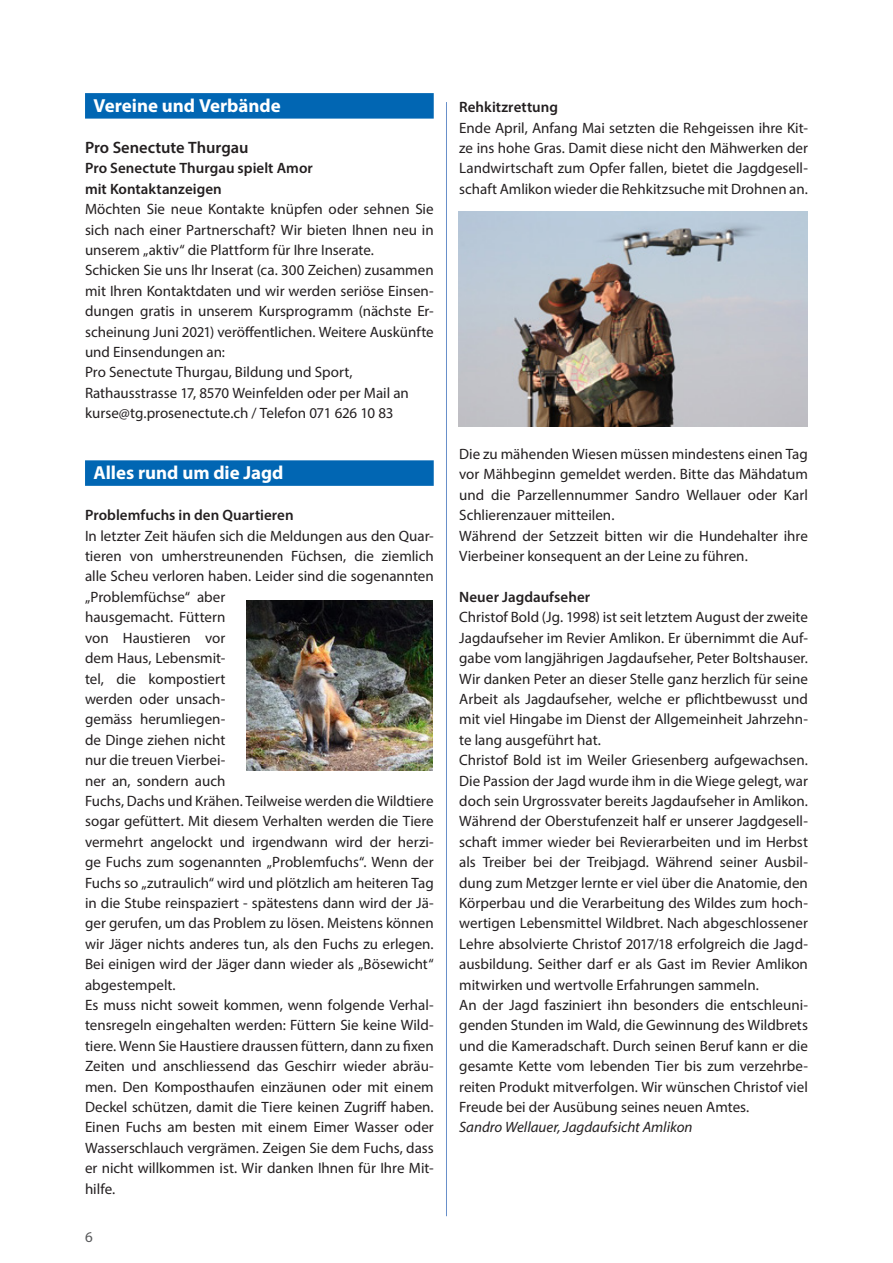
<style>
.page{position:relative;width:893px;height:1263px;background:#fff}
.page>*{position:absolute;margin:0;border:0;box-sizing:border-box;transform-origin:0 0}
.t1{font:700 18.9px "Myriad Pro";color:#fff}
.t2{font:600 16.5px "Myriad Pro";color:#231f20}
.t3{font:15px/20.4px "Myriad Pro";color:#231f20}
.t4{font:600 15px/20.4px "Myriad Pro";letter-spacing:.005em;color:#231f20}
.t5{font:italic 15px "Myriad Pro";color:#231f20}
.t6{font:15px "Myriad Pro";color:#57585a}
</style>
<div class="page">
<hr style="left:446px;top:102px;width:1px;height:1114px;background:#6990ca">
<div style="left:85px;top:93px;width:349px;height:26px;background:#0166b3"></div>
<div style="left:85px;top:460px;width:349px;height:26px;background:#0166b3"></div>
<img style="left:247px;top:601px;width:186px;height:169px">
<img style="left:458px;top:212px;width:350px;height:215px">
<p class="t1" style="left:94px;top:94px;width:189px">Vereine und Verbände</p>
<p class="t2" style="left:85px;top:137px;width:165px">Pro Senectute Thurgau</p>
<p class="t4" style="left:85px;top:158px;width:229px">Pro Senectute Thurgau spielt Amor mit Kontaktanzeigen</p>
<p class="t3" style="left:85px;top:199px;width:350px">Möchten Sie neue Kontakte knüpfen oder sehnen Sie sich nach einer Partnerschaft? Wir bieten Ihnen neu in unserem „aktiv“ die Plattform für Ihre Inserate.<br>Schicken Sie uns Ihr Inserat (ca. 300 Zeichen) zusammen mit Ihren Kontaktdaten und wir werden seriöse Einsen&shy;dungen gratis in unserem Kursprogramm (nächste Er&shy;scheinung Juni 2021) veröffentlichen. Weitere Auskünfte und Einsendungen an:<br>Pro Senectute Thurgau, Bildung und Sport, Rathausstrasse 17, 8570 Weinfelden oder per Mail an kurse@tg.prosenectute.ch / Telefon 071 626 10 83</p>
<p class="t1" style="left:94px;top:461px;width:191px">Alles rund um die Jagd</p>
<p class="t4" style="left:85px;top:505px;width:210px">Problemfuchs in den Quartieren</p>
<p class="t3" style="left:85px;top:525px;width:350px">In letzter Zeit häufen sich die Meldungen aus den Quar&shy;tieren von umherstreunenden Füchsen, die ziemlich alle Scheu verloren haben. Leider sind die sogenannten „Problemfüchse“ aber<br>hausgemacht. Füttern<br>von Haustieren vor<br>dem Haus, Lebensmit-<br>tel, die kompostiert<br>werden oder unsach-<br>gemäss herumliegen-<br>de Dinge ziehen nicht<br>nur die treuen Vierbei-<br>ner an, sondern auch<br>Fuchs, Dachs und Krähen. Teilweise werden die Wildtiere sogar gefüttert. Mit diesem Verhalten werden die Tiere vermehrt angelockt und irgendwann wird der herzi&shy;ge Fuchs zum sogenannten „Problemfuchs“. Wenn der Fuchs so „zutraulich“ wird und plötzlich am heiteren Tag in die Stube reinspaziert - spätestens dann wird der Jä&shy;ger gerufen, um das Problem zu lösen. Meistens können wir Jäger nichts anderes tun, als den Fuchs zu erlegen.<br>Bei einigen wird der Jäger dann wieder als „Bösewicht“ abgestempelt.<br>Es muss nicht soweit kommen, wenn folgende Verhal&shy;tensregeln eingehalten werden: Füttern Sie keine Wild&shy;tiere. Wenn Sie Haustiere draussen füttern, dann zu fixen Zeiten und anschliessend das Geschirr wieder abräu&shy;men. Den Komposthaufen einzäunen oder mit einem Deckel schützen, damit die Tiere keinen Zugriff haben.<br>Einen Fuchs am besten mit einem Eimer Wasser oder Wasserschlauch vergrämen. Zeigen Sie dem Fuchs, dass er nicht willkommen ist. Wir danken Ihnen für Ihre Mit&shy;hilfe.</p>
<p class="t6" style="left:85px;top:1227px;width:9px">6</p>
<p class="t4" style="left:459px;top:97px;width:100px">Rehkitzrettung</p>
<p class="t3" style="left:459px;top:117px;width:350px;text-align:justify">Ende April, Anfang Mai setzten die Rehgeissen ihre Kit&shy;ze ins hohe Gras. Damit diese nicht den Mähwerken der Landwirtschaft zum Opfer fallen, bietet die Jagdgesell&shy;schaft Amlikon wieder die Rehkitzsuche mit Drohnen an.</p>
<p class="t3" style="left:459px;top:444px;width:350px">Die zu mähenden Wiesen müssen mindestens einen Tag vor Mähbeginn gemeldet werden. Bitte das Mähdatum und die Parzellennummer Sandro Wellauer oder Karl Schlierenzauer mitteilen.<br>Während der Setzzeit bitten wir die Hundehalter ihre Vierbeiner konsequent an der Leine zu führen.</p>
<p class="t4" style="left:459px;top:586px;width:132px">Neuer Jagdaufseher</p>
<p class="t3" style="left:459px;top:607px;width:350px">Christof Bold (Jg. 1998) ist seit letztem August der zweite Jagdaufseher im Revier Amlikon. Er übernimmt die Auf&shy;gabe vom langjährigen Jagdaufseher, Peter Boltshauser.<br>Wir danken Peter an dieser Stelle ganz herzlich für seine Arbeit als Jagdaufseher, welche er pflichtbewusst und mit viel Hingabe im Dienst der Allgemeinheit Jahrzehn&shy;te lang ausgeführt hat.<br>Christof Bold ist im Weiler Griesenberg aufgewachsen.<br>Die Passion der Jagd wurde ihm in die Wiege gelegt, war doch sein Urgrossvater bereits Jagdaufseher in Amlikon.<br>Während der Oberstufenzeit half er unserer Jagdgesell&shy;schaft immer wieder bei Revierarbeiten und im Herbst als Treiber bei der Treibjagd. Während seiner Ausbil&shy;dung zum Metzger lernte er viel über die Anatomie, den Körperbau und die Verarbeitung des Wildes zum hoch&shy;wertigen Lebensmittel Wildbret. Nach abgeschlossener Lehre absolvierte Christof 2017/18 erfolgreich die Jagd&shy;ausbildung. Seither darf er als Gast im Revier Amlikon mitwirken und wertvolle Erfahrungen sammeln.<br>An der Jagd fasziniert ihn besonders die entschleuni&shy;genden Stunden im Wald, die Gewinnung des Wildbrets und die Kameradschaft. Durch seinen Beruf kann er die gesamte Kette vom lebenden Tier bis zum verzehrbe&shy;reiten Produkt mitverfolgen. Wir wünschen Christof viel Freude bei der Ausübung seines neuen Amtes.</p>
<p class="t5" style="left:459px;top:1118px;width:235px">Sandro Wellauer, Jagdaufsicht Amlikon</p>
</div>
